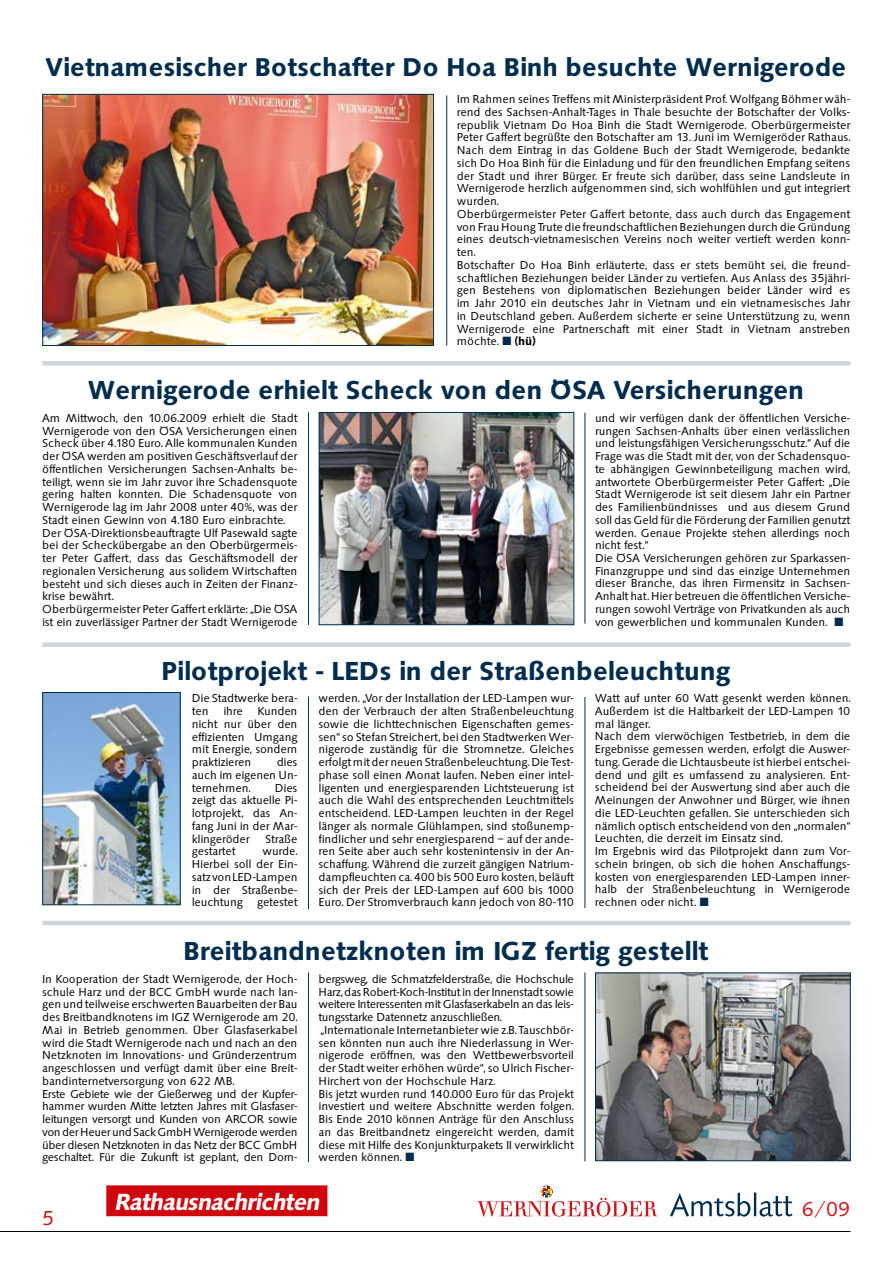
<style>
.page{position:relative;width:893px;height:1263px;background:#fff}
.page>*{position:absolute;margin:0;border:0;box-sizing:border-box;transform-origin:0 0}
.t1{font:600 27px "Saxony";color:#002d4f}
.t2{font:600 26.7px "Saxony";color:#002d4f}
.t3{font:italic 600 22.5px "Saxony";color:#fff}
.t4{font:21px "Saxony";color:#cd1316}
.t5{font:12px/12.8px "Saxony";color:#000}
.s1{color:#002d4f}
.s2{font-weight:600}
</style>
<div class="page">
<hr style="left:0;top:1231px;width:850px;height:1px;background:#000">
<svg style="left:477px;top:1185px;width:180px;height:31px"></svg>
<svg style="left:670px;top:1192px;width:122px;height:24px"></svg>
<div style="left:43px;top:361px;width:807px;height:5px;background:#cdd5dc"></div>
<div style="left:43px;top:642px;width:807px;height:5px;background:#cdd5dc"></div>
<hr style="left:43px;top:921px;width:807px;height:4px;background:#cdd5dc">
<img style="left:45px;top:96px;width:387px;height:248px">
<div style="left:43px;top:94px;width:391px;height:252px;border:1px solid #002d4f"></div>
<img style="left:321px;top:414px;width:251px;height:209px">
<div style="left:319px;top:412px;width:255px;height:213px;border:1px solid #002d4f"></div>
<img style="left:45px;top:694px;width:133px;height:209px">
<div style="left:43px;top:692px;width:137px;height:213px;border:1px solid #002d4f"></div>
<img style="left:597px;top:975px;width:251px;height:184px">
<div style="left:595px;top:973px;width:255px;height:188px;border:1px solid #002d4f"></div>
<hr style="left:308px;top:412px;width:1px;height:213px;background:#002d4f">
<hr style="left:308px;top:697px;width:1px;height:212px;background:#002d4f">
<hr style="left:308px;top:972px;width:1px;height:190px;background:#002d4f">
<hr style="left:446px;top:95px;width:1px;height:251px;background:#002d4f">
<hr style="left:585px;top:413px;width:1px;height:211px;background:#002d4f">
<hr style="left:585px;top:697px;width:1px;height:211px;background:#002d4f">
<hr style="left:585px;top:972px;width:1px;height:189px;background:#002d4f">
<div style="left:107px;top:1186px;width:220px;height:29px;background:#d1050c"></div>
<div style="left:106px;top:1185px;width:221px;height:31px;border:2px solid #d1050c"></div>
<h2 class="t2" style="left:46px;top:52px;width:802px">Vietnamesischer Botschafter Do Hoa Binh besuchte Wernigerode</h2>
<p class="t5" style="left:457px;top:93px;width:395px">Im Rahmen seines Treffens mit Ministerpräsident Prof. Wolfgang Böhmer wäh&shy;rend des Sachsen-Anhalt-Tages in Thale besuchte der Botschafter der Volks&shy;republik Vietnam Do Hoa Binh die Stadt Wernigerode. Oberbürgermeister Peter Gaffert begrüßte den Botschafter am 13. Juni im Wernigeröder Rathaus.<br>Nach dem Eintrag in das Goldene Buch der Stadt Wernigerode, bedankte sich Do Hoa Binh für die Einladung und für den freundlichen Empfang seitens der Stadt und ihrer Bürger. Er freute sich darüber, dass seine Landsleute in Wernigerode herzlich aufgenommen sind, sich wohlfühlen und gut integriert wurden.<br>Oberbürgermeister Peter Gaffert betonte, dass auch durch das Engagement von Frau Houng Trute die freundschaftlichen Beziehungen durch die Gründung eines deutsch-vietnamesischen Vereins noch weiter vertieft werden konn&shy;ten.<br>Botschafter Do Hoa Binh erläuterte, dass er stets bemüht sei, die freund&shy;schaftlichen Beziehungen beider Länder zu vertiefen. Aus Anlass des 35jähri&shy;gen Bestehens von diplomatischen Beziehungen beider Länder wird es im Jahr 2010 ein deutsches Jahr in Vietnam und ein vietnamesisches Jahr in Deutschland geben. Außerdem sicherte er seine Unterstützung zu, wenn Wernigerode eine Partnerschaft mit einer Stadt in Vietnam anstreben möchte. <span class="s1">■</span> <span class="s2">(hü)</span></p>
<h1 class="t1" style="left:88px;top:375px;width:718px">Wernigerode erhielt Scheck von den ÖSA Versicherungen</h1>
<p class="t5" style="left:43px;top:412px;width:257px">Am Mittwoch, den 10.06.2009 erhielt die Stadt Wernigerode von den ÖSA Versicherungen einen Scheck über 4.180 Euro. Alle kommunalen Kunden der ÖSA werden am positiven Geschäftsverlauf der öffentlichen Versicherungen Sachsen-Anhalts be&shy;teiligt, wenn sie im Jahr zuvor ihre Schadensquote gering halten konnten. Die Schadensquote von Wernigerode lag im Jahr 2008 unter 40%, was der Stadt einen Gewinn von 4.180 Euro einbrachte.<br>Der ÖSA-Direktionsbeauftragte Ulf Pasewald sagte bei der Scheckübergabe an den Oberbürgermeis&shy;ter Peter Gaffert, dass das Geschäftsmodell der regionalen Versicherung aus solidem Wirtschaften besteht und sich dieses auch in Zeiten der Finanz&shy;krise bewährt.<br>Oberbürgermeister Peter Gaffert erklärte: „Die ÖSA ist ein zuverlässiger Partner der Stadt Wernigerode</p>
<p class="t5" style="left:595px;top:411px;width:257px">und wir verfügen dank der öffentlichen Versiche&shy;rungen Sachsen-Anhalts über einen verlässlichen und leistungsfähigen Versicherungsschutz.“ Auf die Frage was die Stadt mit der, von der Schadensquo&shy;te abhängigen Gewinnbeteiligung machen wird, antwortete Oberbürgermeister Peter Gaffert: „Die Stadt Wernigerode ist seit diesem Jahr ein Partner des Familienbündnisses und aus diesem Grund soll das Geld für die Förderung der Familien genutzt werden. Genaue Projekte stehen allerdings noch nicht fest.“<br>Die ÖSA Versicherungen gehören zur Sparkassen-Finanzgruppe und sind das einzige Unternehmen dieser Branche, das ihren Firmensitz in Sachsen-Anhalt hat. Hier betreuen die öffentlichen Versiche&shy;rungen sowohl Verträge von Privatkunden als auch von gewerblichen und kommunalen Kunden. <span class="s1">■</span></p>
<h1 class="t1" style="left:162px;top:656px;width:570px">Pilotprojekt - LEDs in der Straßenbeleuchtung</h1>
<p class="t5" style="left:192px;top:692px;width:107px;text-align:justify">Die Stadtwerke bera&shy;ten ihre Kunden nicht nur über den effizienten Umgang mit Energie, sondern praktizieren</p>
<p class="t5" style="left:192px;top:756px;width:107px;text-align:justify;text-indent:85px">dies auch im eigenen Un&shy;ternehmen.</p>
<p class="t5" style="left:192px;top:781px;width:107px;text-align:justify;text-indent:83px">Dies zeigt das aktuelle Pi&shy;lotprojekt, das An&shy;fang Juni in der Mar&shy;klingeröder</p>
<p class="t5" style="left:266px;top:832px;width:34px">Straße</p>
<p class="t5" style="left:192px;top:845px;width:107px;text-align:justify;text-indent:71px">wurde.<br>Hierbei soll der Ein&shy;satz von LED-Lampen in der Straßenbe&shy;leuchtung getestet</p>
<p class="t5" style="left:192px;top:845px;width:45px">gestartet</p>
<p class="t5" style="left:319px;top:692px;width:257px;text-align:justify">werden. „Vor der Installation der LED-Lampen wur&shy;den der Verbrauch der alten Straßenbeleuchtung sowie die lichttechnischen Eigenschaften gemes&shy;sen“ so Stefan Streichert, bei den Stadtwerken Wer&shy;nigerode zuständig für die Stromnetze. Gleiches erfolgt mit der neuen Straßenbeleuchtung. Die Test&shy;phase soll einen Monat laufen. Neben einer intel&shy;ligenten und energiesparenden Lichtsteuerung ist auch die Wahl des entsprechenden Leuchtmittels entscheidend. LED-Lampen leuchten in der Regel länger als normale Glühlampen, sind stoßunemp&shy;findlicher und sehr energiesparend – auf der ande&shy;ren Seite aber auch sehr kostenintensiv in der An&shy;schaffung. Während die zurzeit gängigen Natrium&shy;dampfleuchten ca. 400 bis 500 Euro kosten, beläuft sich der Preis der LED-Lampen auf 600 bis 1000<br>Euro. Der Stromverbrauch kann jedoch von 80-110</p>
<p class="t5" style="left:595px;top:692px;width:257px">Watt auf unter 60 Watt gesenkt werden können.<br>Außerdem ist die Haltbarkeit der LED-Lampen 10 mal länger.<br>Nach dem vierwöchigen Testbetrieb, in dem die Ergebnisse gemessen werden, erfolgt die Auswer&shy;tung. Gerade die Lichtausbeute ist hierbei entschei&shy;dend und gilt es umfassend zu analysieren. Ent&shy;scheidend bei der Auswertung sind aber auch die Meinungen der Anwohner und Bürger, wie ihnen die LED-Leuchten gefallen. Sie unterschieden sich nämlich optisch entscheidend von den „normalen“ Leuchten, die derzeit im Einsatz sind.<br>Im Ergebnis wird das Pilotprojekt dann zum Vor&shy;schein bringen, ob sich die hohen Anschaffungs&shy;kosten von energiesparenden LED-Lampen inner&shy;halb der Straßenbeleuchtung in Wernigerode rechnen oder nicht. <span class="s1">■</span></p>
<h1 class="t1" style="left:184px;top:936px;width:526px">Breitbandnetzknoten im IGZ fertig gestellt</h1>
<p class="t5" style="left:43px;top:973px;width:257px">In Kooperation der Stadt Wernigerode, der Hoch&shy;schule Harz und der BCC GmbH wurde nach lan&shy;gen und teilweise erschwerten Bauarbeiten der Bau des Breitbandknotens im IGZ Wernigerode am 20.<br>Mai in Betrieb genommen. Über Glasfaserkabel wird die Stadt Wernigerode nach und nach an den Netzknoten im Innovations- und Gründerzentrum angeschlossen und verfügt damit über eine Breit&shy;bandinternetversorgung von 622 MB.<br>Erste Gebiete wie der Gießerweg und der Kupfer&shy;hammer wurden Mitte letzten Jahres mit Glasfaser&shy;leitungen versorgt und Kunden von ARCOR sowie von der Heuer und Sack GmbH Wernigerode werden über diesen Netzknoten in das Netz der BCC GmbH geschaltet. Für die Zukunft ist geplant, den Dorn-</p>
<p class="t5" style="left:319px;top:972px;width:257px">bergsweg, die Schmatzfelderstraße, die Hochschule Harz, das Robert-Koch-Institut in der Innenstadt sowie weitere Interessenten mit Glasfaserkabeln an das leis&shy;tungsstarke Datennetz anzuschließen. „Internationale Internetanbieter wie z.B. Tauschbör&shy;sen könnten nun auch ihre Niederlassung in Wer&shy;nigerode eröffnen, was den Wettbewerbsvorteil der Stadt weiter erhöhen würde“, so Ulrich Fischer-Hirchert von der Hochschule Harz.<br>Bis jetzt wurden rund 140.000 Euro für das Projekt investiert und weitere Abschnitte werden folgen.<br>Bis Ende 2010 können Anträge für den Anschluss an das Breitbandnetz eingereicht werden, damit diese mit Hilfe des Konjunkturpakets II verwirklicht werden können. <span class="s1">■</span></p>
<h3 class="t3" style="left:115px;top:1188px;width:206px">Rathausnachrichten</h3>
<h3 class="t4" style="left:43px;top:1207px;width:14px">5</h3>
<h3 class="t4" style="left:802px;top:1197px;width:50px">6/09</h3>
</div>
